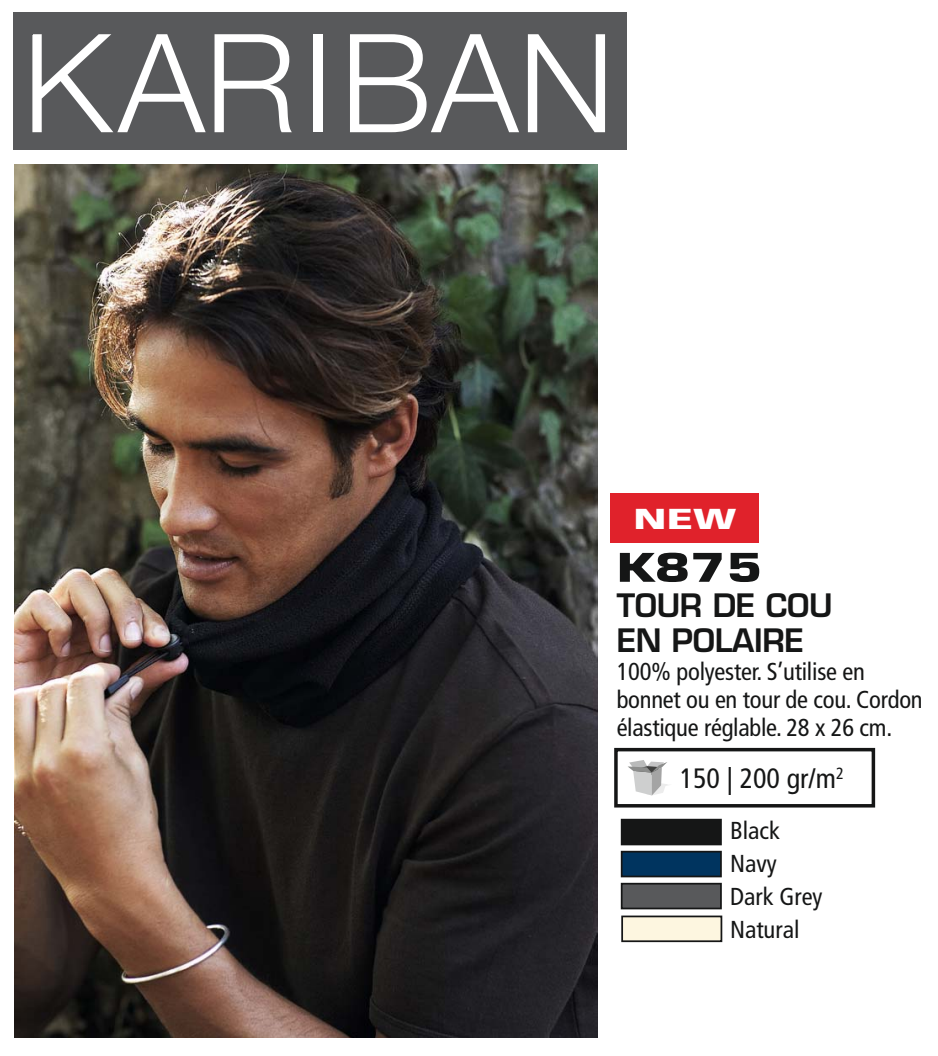
<style>
.page{position:relative;width:938px;height:1056px;background:#fff}
.page>*{position:absolute;margin:0;border:0;box-sizing:border-box;transform-origin:0 0}
.t1{font:700 38.5px "Eurostile";color:#151616;scale:1.3 1}
.t2{font:600 31.5px/35px "Eurostile";letter-spacing:-.01em;color:#151616}
.t3{font:900 28.7px "Frutiger";color:#fff;scale:1.5 1}
.t4{font:condensed 28px "Frutiger";color:#151616}
.t5{font:condensed 24.5px/33.2px "Frutiger";letter-spacing:-.01em;color:#151616}
</style>
<div class="page">
<img style="left:15px;top:164px;width:582px;height:874px">
<div style="left:14px;top:12px;width:613px;height:138px;background:#58595b"></div>
<svg style="left:32px;top:34px;width:174px;height:98px"></svg>
<svg style="left:214px;top:34px;width:78px;height:98px"></svg>
<div style="left:313px;top:34px;width:10px;height:98px;background:#fff"></div>
<svg style="left:350px;top:34px;width:169px;height:98px"></svg>
<svg style="left:528px;top:34px;width:77px;height:98px"></svg>
<div style="left:621px;top:820px;width:100px;height:24px;background:#151616"></div>
<div style="left:620px;top:819px;width:101px;height:26px;border:2px solid #151616"></div>
<div style="left:621px;top:852px;width:100px;height:24px;background:#00345f"></div>
<div style="left:620px;top:851px;width:101px;height:26px;border:2px solid #151616"></div>
<div style="left:621px;top:884px;width:100px;height:24px;background:#58595b"></div>
<div style="left:620px;top:883px;width:101px;height:26px;border:2px solid #151616"></div>
<div style="left:622px;top:916px;width:99px;height:25px;background:#fdf6e0"></div>
<div style="left:621px;top:915px;width:101px;height:27px;border:2px solid #151616"></div>
<div style="left:610px;top:493px;width:149px;height:49px;background:#e0222b"></div>
<svg style="left:628px;top:760px;width:40px;height:35px"></svg>
<div style="left:614px;top:748px;width:261px;height:59px;border:4px solid #151616"></div>
<p class="t3" style="left:633px;top:508px;width:70px">NEW</p>
<h1 class="t1" style="left:616px;top:553px;width:114px">K875</h1>
<p class="t2" style="left:616px;top:591px;width:217px">TOUR DE COU<br>EN POLAIRE</p>
<p class="t5" style="left:616px;top:659px;width:307px;line-height:28px">100% polyester. S’utilise en bonnet ou en tour de cou. Cordon élastique réglable. 28 x 26 cm.</p>
<p class="t4" style="left:679px;top:767px;width:166px">150 | 200 gr/m<sup>2</sup></p>
<p class="t5" style="left:730px;top:815px;width:94px">Black<br>Navy<br>Dark Grey<br>Natural</p>
</div>
